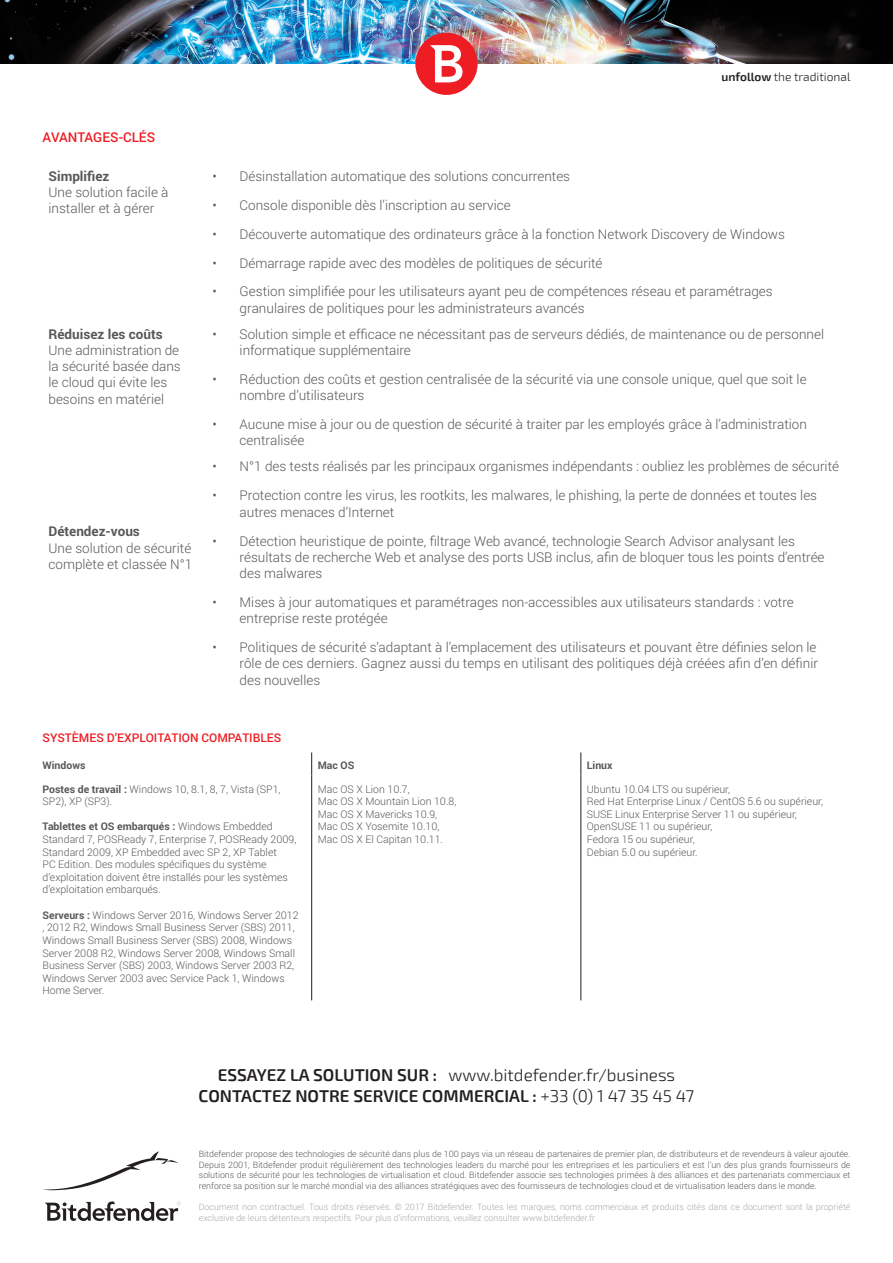
<style>
.page{position:relative;width:893px;height:1263px;background:#fff}
.page>*{position:absolute;margin:0;border:0;box-sizing:border-box;transform-origin:0 0}
.SalesText{font:300 17.1px "Exo 2";color:#231f20}
.SalesText-2{font:600 17.1px "Exo 2";color:#231f20}
.BodyCopy{font:300 13.5px/16.2px "Roboto";color:#57585a}
.Bodycopybold{font:700 13.5px "Roboto";color:#57585a}
.Head-Red{font:500 13.5px "Roboto";color:#ee1d23}
.Head-Red-2{font:500 12px "Roboto";color:#ee1d23}
.t1{font:300 12px "Exo 2";color:#231f20}
.BodyCopy-2{font:300 10.5px/12.6px "Roboto";color:#57585a}
.Bodycopybold-2{font:700 10.5px "Roboto";color:#57585a}
.AboutBitdefender{font:300 8.85px/10.5px "Roboto";color:#57585a;text-align:justify}
.t2{font:300 8.85px/10.5px "Roboto";color:#a8a9ad}
.s1{font-weight:600}
.s2{font-weight:700}
.s3{font-weight:300}
</style>
<div class="page">
<img style="left:0;top:0;width:893px;height:63px">
<div style="left:415px;top:33px;width:63px;height:62px;background:#ee1d23;border-radius:50%"></div>
<svg style="left:430px;top:45px;width:32px;height:37px"></svg>
<svg style="left:311px;top:752px;width:1px;height:23px"></svg>
<svg style="left:580px;top:752px;width:1px;height:23px"></svg>
<hr style="left:311px;top:775px;width:1px;height:225px;background:#231f20">
<hr style="left:580px;top:775px;width:1px;height:225px;background:#231f20">
<svg style="left:43px;top:1151px;width:135px;height:39px"></svg>
<svg style="left:45px;top:1201px;width:136px;height:20px"></svg>
<p class="Head-Red" style="left:43px;top:127px;width:114px">AVANTAGES-CLÉS</p>
<p class="Bodycopybold" style="left:49px;top:166px;width:62px">Simplifiez</p>
<p class="BodyCopy" style="left:49px;top:183px;width:121px">Une solution facile à installer et à gérer</p>
<p class="Bodycopybold" style="left:49px;top:324px;width:116px">Réduisez les coûts</p>
<p class="BodyCopy" style="left:49px;top:342px;width:134px">Une administration de la sécurité basée dans le cloud qui évite les besoins en matériel</p>
<p class="Bodycopybold" style="left:49px;top:522px;width:93px">Détendez-vous</p>
<p class="BodyCopy" style="left:49px;top:539px;width:145px">Une solution de sécurité complète et classée N°1</p>
<p class="t1" style="left:721px;top:70px;width:131px"><span class="s1">unfollow</span> the traditional</p>
<p class="BodyCopy" style="left:213px;top:167px;width:359px">• Désinstallation automatique des solutions concurrentes</p>
<p class="BodyCopy" style="left:213px;top:196px;width:300px">• Console disponible dès l’inscription au service</p>
<p class="BodyCopy" style="left:213px;top:225px;width:574px">• Découverte automatique des ordinateurs grâce à la fonction Network Discovery de Windows</p>
<p class="BodyCopy" style="left:213px;top:254px;width:391px">• Démarrage rapide avec des modèles de politiques de sécurité</p>
<p class="BodyCopy" style="left:240px;top:283px;width:535px;text-indent:-27px">• Gestion simplifiée pour les utilisateurs ayant peu de compétences réseau et paramétrages granulaires de politiques pour les administrateurs avancés</p>
<p class="BodyCopy" style="left:240px;top:325px;width:586px;text-indent:-27px">• Solution simple et efficace ne nécessitant pas de serveurs dédiés, de maintenance ou de personnel informatique supplémentaire</p>
<p class="BodyCopy" style="left:240px;top:371px;width:568px;text-indent:-27px">• Réduction des coûts et gestion centralisée de la sécurité via une console unique, quel que soit le nombre d’utilisateurs</p>
<p class="BodyCopy" style="left:240px;top:416px;width:569px;text-indent:-27px">• Aucune mise à jour ou de question de sécurité à traiter par les employés grâce à l’administration centralisée</p>
<p class="BodyCopy" style="left:213px;top:458px;width:628px">• N°1 des tests réalisés par les principaux organismes indépendants : oubliez les problèmes de sécurité</p>
<p class="BodyCopy" style="left:240px;top:487px;width:579px;text-indent:-27px">• Protection contre les virus, les rootkits, les malwares, le phishing, la perte de données et toutes les autres menaces d’Internet</p>
<p class="BodyCopy" style="left:240px;top:532px;width:586px;text-indent:-27px">• Détection heuristique de pointe, filtrage Web avancé, technologie Search Advisor analysant les résultats de recherche Web et analyse des ports USB inclus, afin de bloquer tous les points d’entrée des malwares</p>
<p class="BodyCopy" style="left:240px;top:594px;width:556px;text-indent:-27px">• Mises à jour automatiques et paramétrages non-accessibles aux utilisateurs standards : votre entreprise reste protégée</p>
<p class="BodyCopy" style="left:240px;top:639px;width:580px;text-align:justify;text-indent:-27px">• Politiques de sécurité s’adaptant à l’emplacement des utilisateurs et pouvant être définies selon le rôle de ces derniers. Gagnez aussi du temps en utilisant des politiques déjà créées afin d’en définir des nouvelles</p>
<p class="Head-Red-2" style="left:43px;top:729px;width:240px">SYSTÈMES D’EXPLOITATION COMPATIBLES</p>
<p class="Bodycopybold-2" style="left:43px;top:758px;width:45px">Windows</p>
<p class="Bodycopybold-2" style="left:318px;top:758px;width:38px">Mac OS</p>
<p class="Bodycopybold-2" style="left:587px;top:758px;width:27px">Linux</p>
<p class="BodyCopy-2" style="left:43px;top:782px;width:239px"><span class="s2">Postes de travail :</span> Windows 10, 8.1, 8, 7, Vista (SP1,<br>SP2), XP (SP3).</p>
<p class="BodyCopy-2" style="left:43px;top:820px;width:255px"><span class="s2">Tablettes et OS embarqués :</span> Windows Embedded Standard 7, POSReady 7, Enterprise 7, POSReady 2009, Standard 2009, XP Embedded avec SP 2, XP Tablet<br>PC Edition. Des modules spécifiques du système d’exploitation doivent être installés pour les systèmes d’exploitation embarqués.</p>
<p class="BodyCopy-2" style="left:43px;top:908px;width:258px"><span class="s2">Serveurs :</span> Windows Server 2016, Windows Server 2012 , 2012 R2, Windows Small Business Server (SBS) 2011, Windows Small Business Server (SBS) 2008, Windows Server 2008 R2, Windows Server 2008, Windows Small Business Server (SBS) 2003, Windows Server 2003 R2, Windows Server 2003 avec Service Pack 1, Windows Home Server.</p>
<p class="BodyCopy-2" style="left:318px;top:782px;width:94px">Mac OS X Lion 10.7,</p>
<p class="BodyCopy-2" style="left:318px;top:795px;width:140px">Mac OS X Mountain Lion 10.8,</p>
<p class="BodyCopy-2" style="left:318px;top:807px;width:121px">Mac OS X Mavericks 10.9,</p>
<p class="BodyCopy-2" style="left:318px;top:820px;width:123px">Mac OS X Yosemite 10.10,</p>
<p class="BodyCopy-2" style="left:318px;top:832px;width:127px">Mac OS X El Capitan 10.11.</p>
<p class="BodyCopy-2" style="left:587px;top:782px;width:238px">Ubuntu 10.04 LTS ou supérieur,<br>Red Hat Enterprise Linux / CentOS 5.6 ou supérieur, SUSE Linux Enterprise Server 11 ou supérieur, OpenSUSE 11 ou supérieur,<br>Fedora 15 ou supérieur,<br>Debian 5.0 ou supérieur.</p>
<p class="SalesText" style="left:218px;top:1065px;width:459px"><span class="s1">ESSAYEZ LA SOLUTION SUR :</span> www.bitdefender.fr/business</p>
<p class="SalesText-2" style="left:199px;top:1086px;width:497px">CONTACTEZ NOTRE SERVICE COMMERCIAL : <span class="s3">+33 (0) 1 47 35 45 47</span></p>
<p class="AboutBitdefender" style="left:199px;top:1149px;width:653px">Bitdefender propose des technologies de sécurité dans plus de 100 pays via un réseau de partenaires de premier plan, de distributeurs et de revendeurs à valeur ajoutée.<br>Depuis 2001, Bitdefender produit régulièrement des technologies leaders du marché pour les entreprises et les particuliers et est l’un des plus grands fournisseurs de solutions de sécurité pour les technologies de virtualisation et cloud. Bitdefender associe ses technologies primées à des alliances et des partenariats commerciaux et renforce sa position sur le marché mondial via des alliances stratégiques avec des fournisseurs de technologies cloud et de virtualisation leaders dans le monde.</p>
<p class="t2" style="left:199px;top:1201px;width:653px">Document non contractuel. Tous droits réservés. © 2017 Bitdefender. Toutes les marques, noms commerciaux et produits cités dans ce document sont la propriété exclusive de leurs détenteurs respectifs. Pour plus d’informations, veuillez consulter www.bitdefender.fr</p>
</div>
